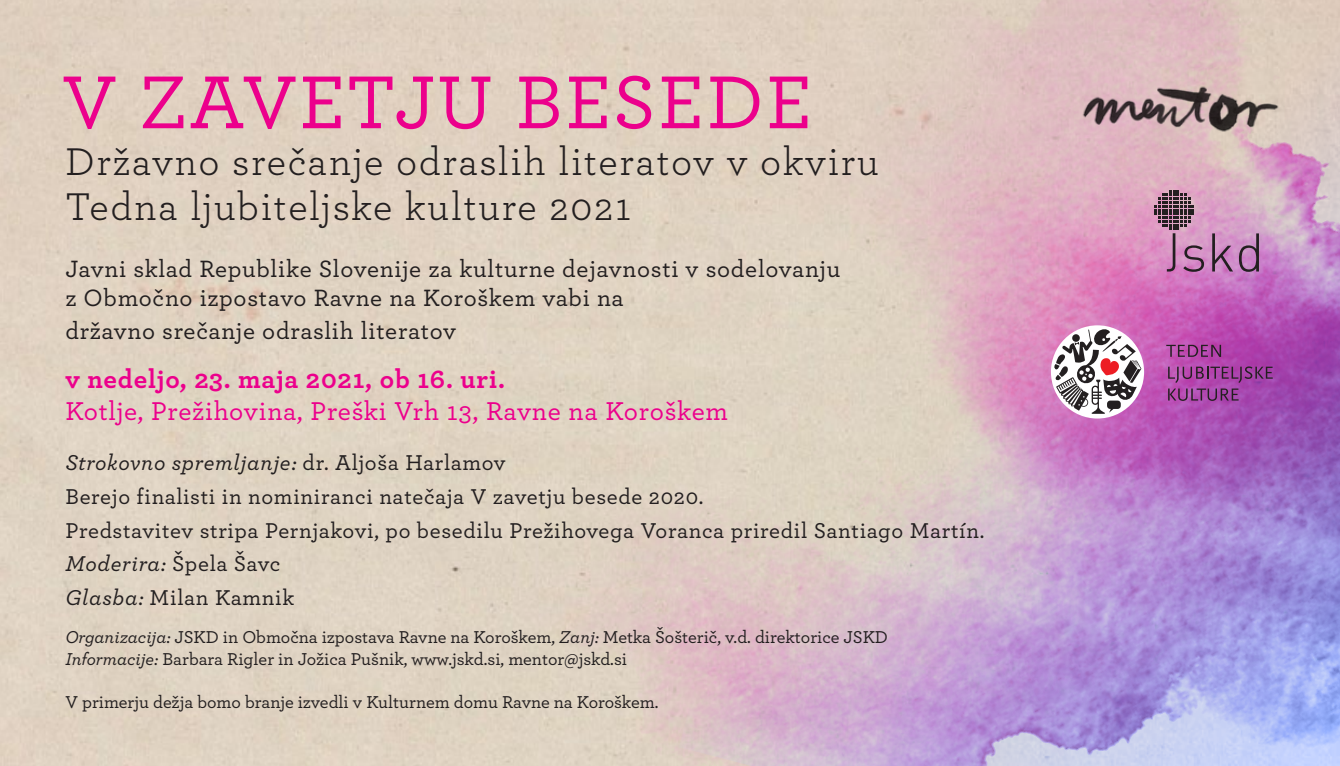
<style>
.page{position:relative;width:1340px;height:766px;background:#fff}
.page>*{position:absolute;margin:0;border:0;box-sizing:border-box;transform-origin:0 0}
.t1{font:500 78.52px "Archer";letter-spacing:.03em;color:#ec008c}
.t2{font:40.5px/45px "Archer";letter-spacing:.04em;color:#231f20}
.t3{font:500 27px "Archer";letter-spacing:.02em;color:#ec008c}
.t4{font:700 27px "Archer";letter-spacing:.03em;color:#ec008c}
.t5{font:500 24.75px/29.7px "Archer";letter-spacing:.03em;color:#231f20}
.t6{font:500 22.5px/33.8px "Archer";letter-spacing:.03em;color:#231f20}
.t7{font:500 18px/21.6px "Archer";color:#231f20}
.s1{font-style:italic}
</style>
<div class="page">
<div style="left:251px;top:0;width:428px;height:765px;background:#dfd2c2"></div>
<svg style="left:679px;top:0;width:660px;height:765px"></svg>
<img style="left:1074px;top:67px;width:214px;height:70px">
<svg style="left:1212px;top:233px;width:46px;height:39px"></svg>
<svg style="left:1154px;top:190px;width:49px;height:82px"></svg>
<svg style="left:1166px;top:345px;width:55px;height:12px"></svg>
<svg style="left:1168px;top:366px;width:104px;height:35px"></svg>
<svg style="left:1050px;top:325px;width:94px;height:93px"></svg>
<svg style="left:1052px;top:328px;width:89px;height:85px"></svg>
<h1 class="t1" style="left:62px;top:46px;width:751px">V ZAVETJU BESEDE</h1>
<h2 class="t2" style="left:65px;top:137px;width:815px">Državno srečanje odraslih literatov v okviru<br>Tedna ljubiteljske kulture 2021</h2>
<h3 class="t5" style="left:65px;top:252px;width:776px">Javni sklad Republike Slovenije za kulturne dejavnosti v sodelovanju z Območno izpostavo Ravne na Koroškem vabi na</h3>
<h3 class="t5" style="left:65px;top:314px;width:392px">državno srečanje odraslih literatov</h3>
<h3 class="t4" style="left:65px;top:357px;width:441px">v nedeljo, 23. maja 2021, ob 16. uri.</h3>
<h3 class="t3" style="left:65px;top:391px;width:664px">Kotlje, Prežihovina, Preški Vrh 13, Ravne na Koroškem</h3>
<p class="t6" style="left:65px;top:444px;width:920px"><span class="s1">Strokovno spremljanje:</span> dr. Aljoša Harlamov<br>Berejo finalisti in nominiranci natečaja V zavetju besede 2020.<br>Predstavitev stripa Pernjakovi, po besedilu Prežihovega Voranca priredil Santiago Martín.<br><span class="s1">Moderira:</span> Špela Šavc<br><span class="s1">Glasba:</span> Milan Kamnik</p>
<p class="t7" style="left:65px;top:625px;width:824px"><span class="s1">Organizacija:</span> JSKD in Območna izpostava Ravne na Koroškem, <span class="s1">Zanj:</span> Metka Šošterič, v.d. direktorice JSKD<br><span class="s1">Informacije:</span> Barbara Rigler in Jožica Pušnik, www.jskd.si, mentor@jskd.si</p>
<p class="t7" style="left:65px;top:689px;width:594px">V primerju dežja bomo branje izvedli v Kulturnem domu Ravne na Koroškem.</p>
</div>
